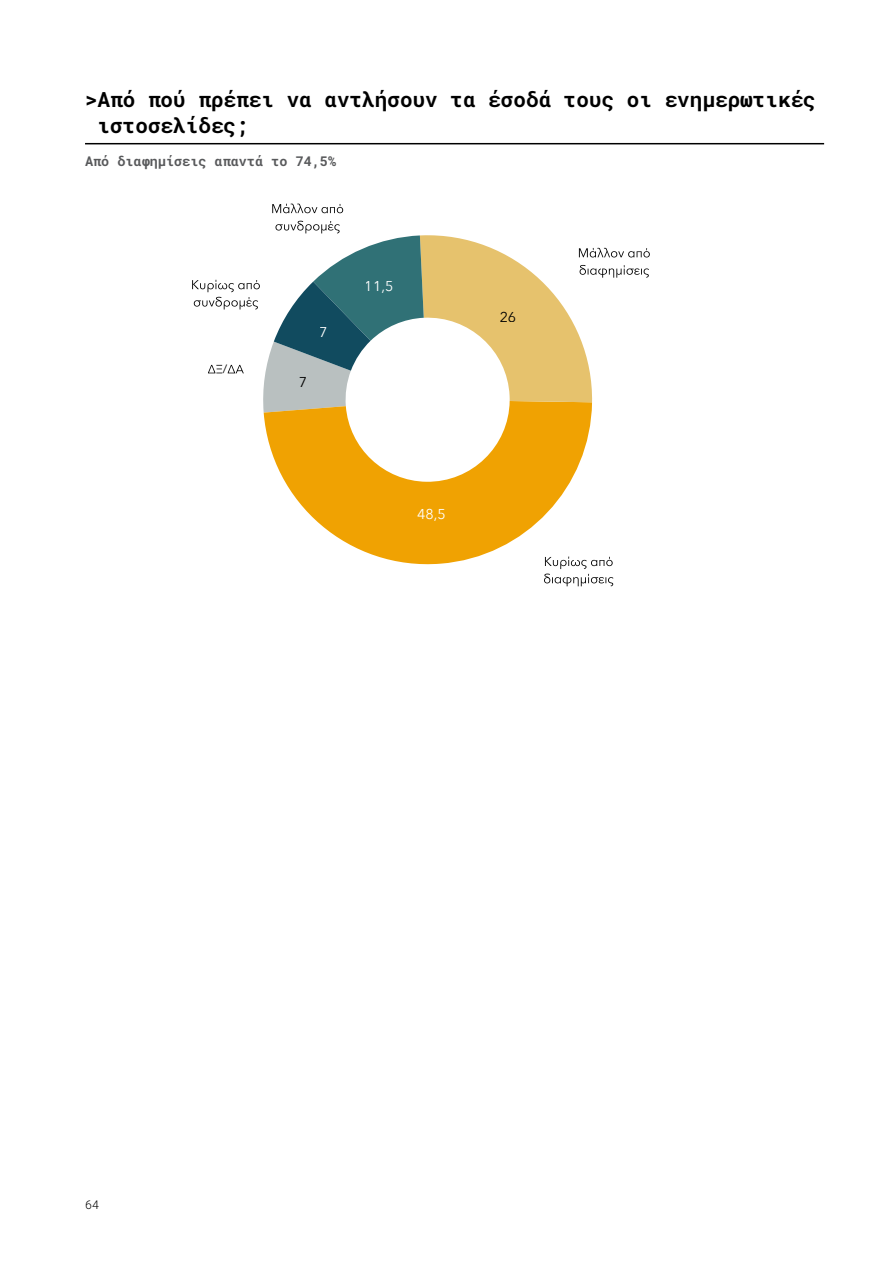
<style>
.page{position:relative;width:893px;height:1263px;background:#fff}
.page>*{position:absolute;margin:0;border:0;box-sizing:border-box;transform-origin:0 0}
.t1{font:21px/25.5px "Roboto Mono";color:#000}
.t2{font:14.25px "Avenir Next";color:#fff}
.t3{font:14.25px "Avenir Next";color:#000}
.t4{font:13.5px "Roboto Mono";color:#58595b}
.t5{font:300 12px "Roboto Mono";color:#000}
.t6{font:12px "Avenir Next";color:#000}
</style>
<div class="page">
<svg style="left:264px;top:413px;width:328px;height:152px;fill:#f0a202"></svg>
<svg style="left:272px;top:204px;width:71px;height:9px"></svg>
<svg style="left:192px;top:221px;width:458px;height:192px"></svg>
<svg style="left:544px;top:557px;width:69px;height:29px"></svg>
<hr style="left:85px;top:143px;width:739px;height:1px;background:#000">
<p class="t1" style="left:98px;top:86px;width:720px;text-indent:-13px">&gt;Από πού πρέπει να αντλήσουν τα έσοδά τους οι ενημερωτικές ιστοσελίδες;</p>
<p class="t4" style="left:85px;top:152px;width:253px">Από διαφημίσεις απαντά το 74,5%</p>
<p class="t6" style="left:223px;top:359px;width:6px">/</p>
<p class="t2" style="left:320px;top:320px;width:10px">7</p>
<p class="t3" style="left:298px;top:370px;width:10px">7</p>
<p class="t2" style="left:365px;top:274px;width:30px">11,5</p>
<p class="t2" style="left:417px;top:502px;width:30px">48,5</p>
<p class="t3" style="left:499px;top:305px;width:18px">26</p>
<p class="t5" style="left:85px;top:1197px;width:16px">64</p>
</div>
